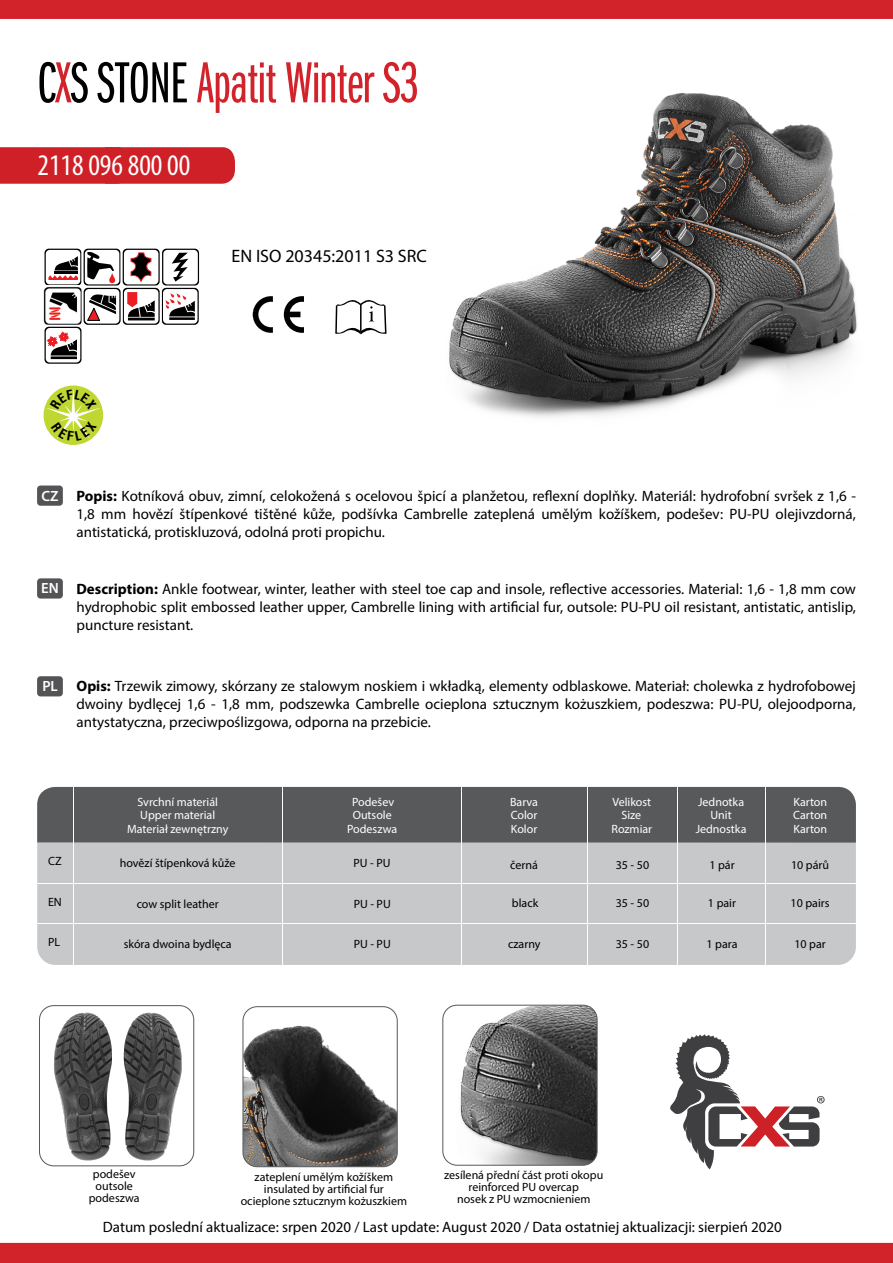
<style>
.page{position:relative;width:893px;height:1263px;background:#fff}
.page>*{position:absolute;margin:0;border:0;box-sizing:border-box;transform-origin:0 0}
.t1{font:60px "Franklin Got Itc DOT Boo Ext Com";letter-spacing:-.01em;color:#d2232a}
.t2{font:condensed 30px "Myriad Pro";color:#fff}
.t3{font:18px "Myriad Pro";color:#000}
.t4{font:15px/18px "Myriad Pro";color:#000;text-align:justify}
.t5{font:600 14.85px "Myriad Pro";color:#fff}
.t6{font:12px/12px "Myriad Pro";color:#000;text-align:center}
.t7{font:12px "Myriad Pro";color:#fff}
.s1{color:#000}
.s2{font-weight:700}
</style>
<div class="page">
<div style="left:0;top:147px;width:235px;height:37px;background:#cf2027"></div>
<img style="left:449px;top:93px;width:408px;height:325px">
<svg style="left:670px;top:1034px;width:155px;height:135px"></svg>
<div style="left:37px;top:485px;width:26px;height:21px;background:#545456;border-radius:3px"></div>
<div style="left:37px;top:578px;width:26px;height:21px;background:#545456;border-radius:3px"></div>
<div style="left:37px;top:676px;width:26px;height:20px;background:#545456;border-radius:3px"></div>
<div style="left:0;top:0;width:893px;height:19px;background:#d2232a"></div>
<div style="left:0;top:1243px;width:893px;height:20px;background:#d2232a"></div>
<svg style="left:335px;top:300px;width:51px;height:34px"></svg>
<svg style="left:253px;top:296px;width:20px;height:37px"></svg>
<svg style="left:284px;top:296px;width:20px;height:37px"></svg>
<svg style="left:43px;top:248px;width:157px;height:116px"></svg>
<div style="left:44px;top:385px;width:59px;height:60px;background:#bfd730;border-radius:50%"></div>
<img style="left:39px;top:1006px;width:154px;height:160px">
<div style="left:39px;top:1005px;width:155px;height:161px;border:1px solid #58595b;border-radius:14px"></div>
<img style="left:244px;top:1008px;width:153px;height:159px">
<div style="left:242px;top:1006px;width:156px;height:161px;border:1px solid #58595b;border-radius:14px"></div>
<img style="left:444px;top:1005px;width:152px;height:159px">
<div style="left:442px;top:1005px;width:156px;height:161px;border:1px solid #58595b;border-radius:14px"></div>
<div style="left:37px;top:787px;width:819px;height:178px;background:#c7c8ca;border-radius:18px"></div>
<div style="left:37px;top:787px;width:819px;height:55px;background:#58595b"></div>
<hr style="left:37px;top:923px;width:819px;height:1px;background:#fff">
<hr style="left:37px;top:883px;width:819px;height:1px;background:#fff">
<hr style="left:282px;top:787px;width:1px;height:178px;background:#fff">
<hr style="left:73px;top:787px;width:1px;height:178px;background:#fff">
<hr style="left:461px;top:787px;width:1px;height:178px;background:#fff">
<hr style="left:765px;top:787px;width:1px;height:178px;background:#fff">
<hr style="left:677px;top:787px;width:1px;height:178px;background:#fff">
<hr style="left:587px;top:787px;width:1px;height:178px;background:#fff">
<svg style="left:47px;top:389px;width:53px;height:52px"></svg>
<h1 class="t1" style="left:37px;top:51px;width:383px"><span class="s1">C</span>X<span class="s1">S STONE</span> Apatit Winter S3</h1>
<h2 class="t2" style="left:38px;top:147px;width:154px">2118 096 800 00</h2>
<p class="t3" style="left:231px;top:245px;width:197px">EN ISO 20345:2011 S3 SRC</p>
<p class="t5" style="left:42px;top:486px;width:19px">CZ</p>
<p class="t5" style="left:41px;top:579px;width:19px">EN</p>
<p class="t4" style="left:77px;top:486px;width:781px"><span class="s2">Popis:</span> Kotníková obuv, zimní, celokožená s ocelovou špicí a planžetou, reflexní doplňky. Materiál: hydrofobní svršek z 1,6 - 1,8 mm hovězí štípenkové tištěné kůže, podšívka Cambrelle zateplená umělým kožíškem, podešev: PU-PU olejivzdorná, antistatická, protiskluzová, odolná proti propichu.</p>
<p class="t4" style="left:77px;top:580px;width:781px"><span class="s2">Description:</span> Ankle footwear, winter, leather with steel toe cap and insole, reflective accessories. Material: 1,6 - 1,8 mm cow hydrophobic split embossed leather upper, Cambrelle lining with artificial fur, outsole: PU-PU oil resistant, antistatic, antislip, puncture resistant.</p>
<p class="t5" style="left:42px;top:677px;width:17px">PL</p>
<p class="t4" style="left:77px;top:677px;width:781px"><span class="s2">Opis:</span> Trzewik zimowy, skórzany ze stalowym noskiem i wkładką, elementy odblaskowe. Materiał: cholewka z hydrofobowej dwoiny bydlęcej 1,6 - 1,8 mm, podszewka Cambrelle ocieplona sztucznym kożuszkiem, podeszwa: PU-PU, olejoodporna, antystatyczna, przeciwpoślizgowa, odporna na przebicie.</p>
<p class="t7" style="left:137px;top:794px;width:82px">Svrchní materiál</p>
<p class="t7" style="left:140px;top:808px;width:76px">Upper material</p>
<p class="t7" style="left:127px;top:822px;width:103px">Materiał zewnętrzny</p>
<p class="t7" style="left:352px;top:794px;width:43px">Podešev</p>
<p class="t7" style="left:347px;top:821px;width:52px">Podeszwa</p>
<p class="t7" style="left:353px;top:808px;width:41px">Outsole</p>
<p class="t7" style="left:510px;top:794px;width:30px">Barva</p>
<p class="t7" style="left:511px;top:821px;width:28px">Kolor</p>
<p class="t7" style="left:511px;top:808px;width:28px">Color</p>
<p class="t7" style="left:612px;top:794px;width:40px">Velikost</p>
<p class="t7" style="left:611px;top:821px;width:42px">Rozmiar</p>
<p class="t7" style="left:621px;top:808px;width:21px">Size</p>
<p class="t7" style="left:698px;top:794px;width:48px">Jednotka</p>
<p class="t7" style="left:696px;top:821px;width:52px">Jednostka</p>
<p class="t7" style="left:710px;top:808px;width:23px">Unit</p>
<p class="t7" style="left:793px;top:794px;width:35px">Karton</p>
<p class="t7" style="left:793px;top:821px;width:35px">Karton</p>
<p class="t7" style="left:793px;top:808px;width:36px">Carton</p>
<p class="t6" style="left:48px;top:855px;width:15px">CZ</p>
<p class="t6" style="left:354px;top:857px;width:39px">PU - PU</p>
<p class="t6" style="left:354px;top:898px;width:39px">PU - PU</p>
<p class="t6" style="left:354px;top:938px;width:39px">PU - PU</p>
<p class="t6" style="left:120px;top:857px;width:117px">hovězí štípenková kůže</p>
<p class="t6" style="left:137px;top:898px;width:84px">cow split leather</p>
<p class="t6" style="left:124px;top:938px;width:110px">skóra dwoina bydlęca</p>
<p class="t6" style="left:48px;top:896px;width:15px">EN</p>
<p class="t6" style="left:48px;top:936px;width:14px">PL</p>
<p class="t6" style="left:510px;top:859px;width:29px">černá</p>
<p class="t6" style="left:616px;top:859px;width:35px">35 - 50</p>
<p class="t6" style="left:709px;top:859px;width:27px">1 pár</p>
<p class="t6" style="left:791px;top:859px;width:40px">10 párů</p>
<p class="t6" style="left:512px;top:897px;width:28px">black</p>
<p class="t6" style="left:616px;top:897px;width:35px">35 - 50</p>
<p class="t6" style="left:708px;top:897px;width:30px">1 pair</p>
<p class="t6" style="left:790px;top:897px;width:40px">10 pairs</p>
<p class="t6" style="left:508px;top:938px;width:34px">czarny</p>
<p class="t6" style="left:616px;top:938px;width:35px">35 - 50</p>
<p class="t6" style="left:706px;top:938px;width:32px">1 para</p>
<p class="t6" style="left:794px;top:938px;width:33px">10 par</p>
<p class="t6" style="left:89px;top:1168px;width:52px">podešev outsole podeszwa</p>
<p class="t6" style="left:241px;top:1171px;width:168px">zateplení umělým kožíškem insulated by artificial fur ocieplone sztucznym kożuszkiem</p>
<p class="t6" style="left:444px;top:1169px;width:161px">zesílená přední část proti okopu reinforced PU overcap<br>nosek z PU wzmocnieniem</p>
<p class="t4" style="left:103px;top:1218px;width:681px">Datum poslední aktualizace: srpen 2020 / Last update: August 2020 / Data ostatniej aktualizacji: sierpień 2020</p>
</div>
